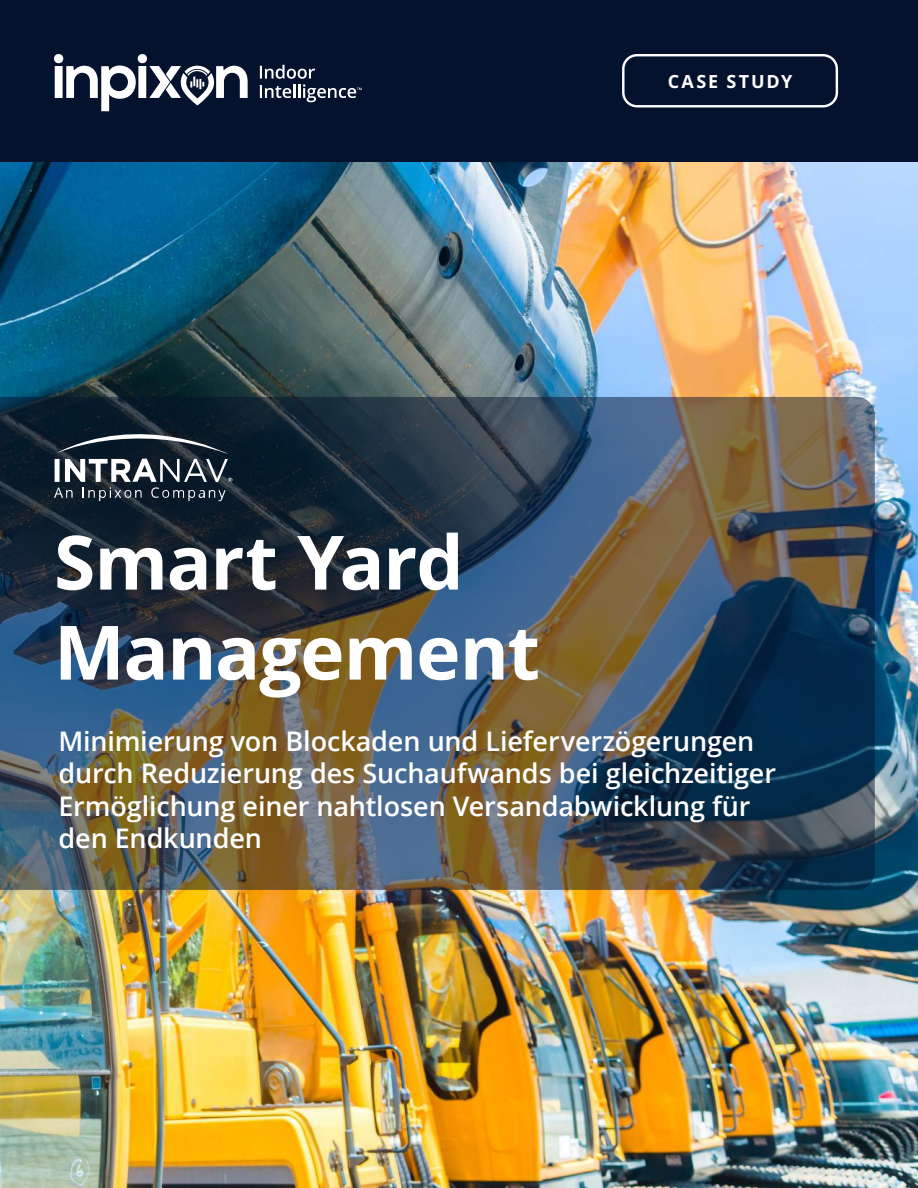
<style>
.page{position:relative;width:918px;height:1188px;background:#fff}
.page>*{position:absolute;margin:0;border:0;box-sizing:border-box;transform-origin:0 0}
.t1{font:700 75px/90px "Open Sans";letter-spacing:-.02em;color:#fff}
.t2{font:600 27px/32.4px "Open Sans";letter-spacing:-.005em;color:#fff}
.t3{font:700 18px "Open Sans";letter-spacing:.105em;color:#fff}
</style>
<div class="page">
<img style="left:0;top:162px;width:918px;height:1026px">
<div style="left:0;top:0;width:918px;height:162px;background:#05122d"></div>
<div style="left:622px;top:54px;width:216px;height:53px;border:2px solid #fff;border-radius:14px"></div>
<svg style="left:54px;top:54px;width:194px;height:57px"></svg>
<svg style="left:260px;top:65px;width:102px;height:37px"></svg>
<img style="left:0;top:397px;width:875px;height:493px">
<svg style="left:54px;top:409px;width:178px;height:92px;background:#313e4a"></svg>
<p class="t3" style="left:668px;top:69px;width:126px">CASE STUDY</p>
<h1 class="t1" style="left:54px;top:515px;width:488px">Smart Yard<br>Management</h1>
<p class="t2" style="left:58px;top:724px;width:719px">Minimierung von Blockaden und Lieferverzögerungen durch Reduzierung des Suchaufwands bei gleichzeitiger Ermöglichung einer nahtlosen Versandabwicklung für den Endkunden</p>
</div>
